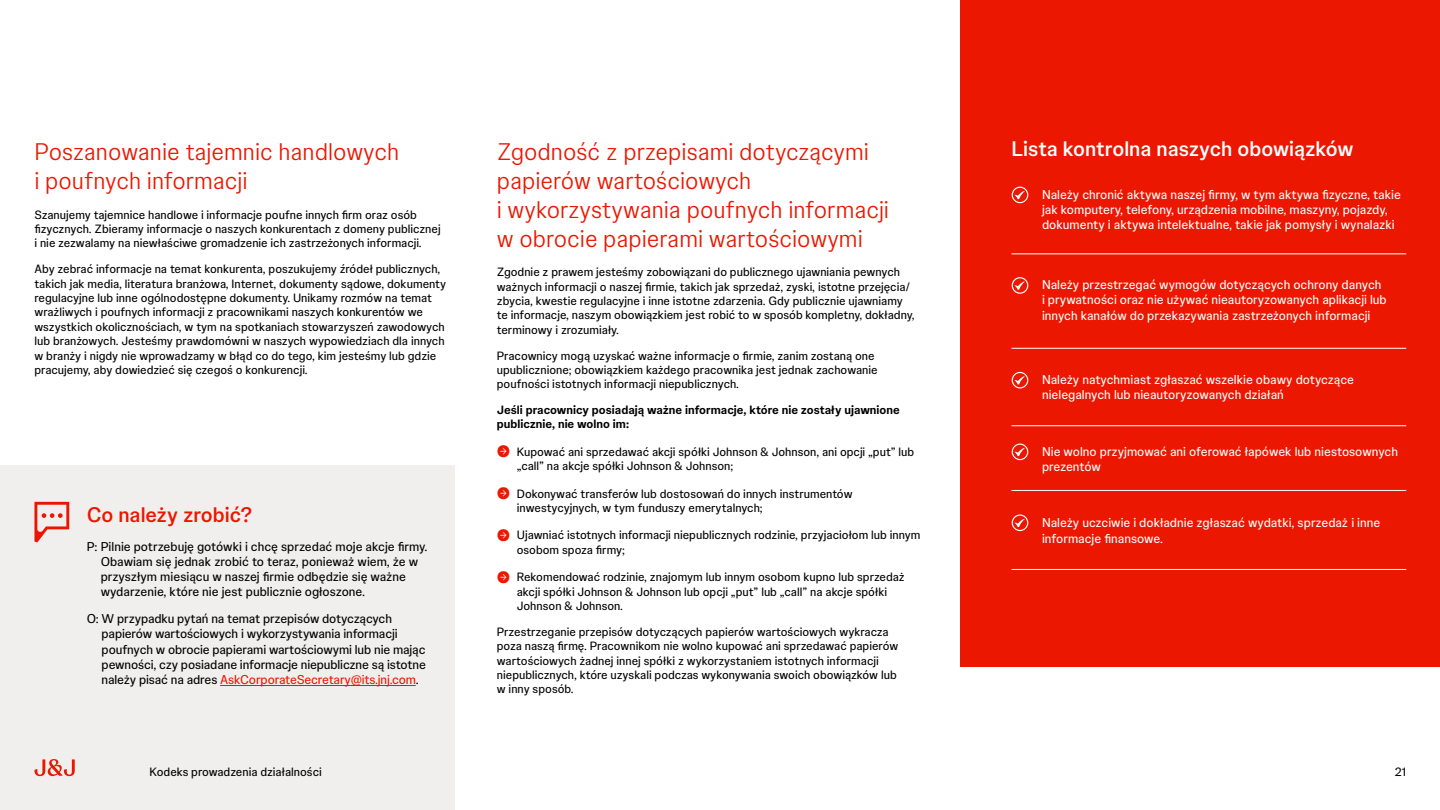
<style>
.page{position:relative;width:1440px;height:810px;background:#fff}
.page>*{position:absolute;margin:0;border:0;box-sizing:border-box;transform-origin:0 0}
.t1{font:300 24px/28.8px "Johnson Text";color:#eb1700}
.t2{font:500 21px "Johnson Text";color:#fff}
.t3{font:500 21px "Johnson Text";color:#eb1700}
.t4{font:12.75px/15.3px "Johnson Text";color:#fff}
.t5{font:12.75px/15.3px "Johnson Text";letter-spacing:-.01em;color:#000}
.t6{font:12px/14.4px "Johnson Text";color:#000}
.t7{font:700 12px/14.4px "Johnson Text";color:#000}
.s1{color:#eb1700}
.s2{font-family:"Johnson Display";font-size:16.5px;color:#eb1700}
</style>
<div class="page">
<div style="left:960px;top:0;width:480px;height:667px;background:#eb1700"></div>
<div style="left:0;top:465px;width:454px;height:345px;background:#f1efed"></div>
<svg style="left:35px;top:759px;width:40px;height:17px"></svg>
<hr style="left:220px;top:685px;width:196px;height:1px;background:#eb1700">
<svg style="left:34px;top:502px;width:35px;height:40px"></svg>
<hr style="left:1011px;top:253px;width:395px;height:1px;background:#fff">
<hr style="left:1011px;top:348px;width:395px;height:1px;background:#fff">
<hr style="left:1011px;top:425px;width:395px;height:1px;background:#fff">
<hr style="left:1011px;top:490px;width:395px;height:1px;background:#fff">
<hr style="left:1011px;top:569px;width:395px;height:1px;background:#fff">
<svg style="left:1012px;top:187px;width:16px;height:16px"></svg>
<svg style="left:1012px;top:277px;width:16px;height:17px"></svg>
<svg style="left:1012px;top:372px;width:16px;height:16px"></svg>
<svg style="left:1012px;top:444px;width:16px;height:16px"></svg>
<svg style="left:1012px;top:514px;width:16px;height:17px"></svg>
<h1 class="t1" style="left:34px;top:136px;width:366px">Poszanowanie tajemnic handlowych i poufnych informacji</h1>
<p class="t6" style="left:34px;top:207px;width:408px">Szanujemy tajemnice handlowe i informacje poufne innych firm oraz osób fizycznych. Zbieramy informacje o naszych konkurentach z domeny publicznej i nie zezwalamy na niewłaściwe gromadzenie ich zastrzeżonych informacji.</p>
<p class="t6" style="left:34px;top:261px;width:413px">Aby zebrać informacje na temat konkurenta, poszukujemy źródeł publicznych, takich jak media, literatura branżowa, Internet, dokumenty sądowe, dokumenty regulacyjne lub inne ogólnodostępne dokumenty. Unikamy rozmów na temat wrażliwych i poufnych informacji z pracownikami naszych konkurentów we wszystkich okolicznościach, w tym na spotkaniach stowarzyszeń zawodowych lub branżowych. Jesteśmy prawdomówni w naszych wypowiedziach dla innych w branży i nigdy nie wprowadzamy w błąd co do tego, kim jesteśmy lub gdzie pracujemy, aby dowiedzieć się czegoś o konkurencji.</p>
<h2 class="t3" style="left:87px;top:498px;width:167px">Co należy zrobić?</h2>
<p class="t5" style="left:101px;top:538px;width:328px;text-indent:-14px">P: Pilnie potrzebuję gotówki i chcę sprzedać moje akcje firmy.<br>Obawiam się jednak zrobić to teraz, ponieważ wiem, że w przyszłym miesiącu w naszej firmie odbędzie się ważne wydarzenie, które nie jest publicznie ogłoszone.</p>
<p class="t5" style="left:102px;top:610px;width:326px;text-indent:-15px">O: W przypadku pytań na temat przepisów dotyczących papierów wartościowych i wykorzystywania informacji poufnych w obrocie papierami wartościowymi lub nie mając pewności, czy posiadane informacje niepubliczne są istotne należy pisać na adres <span class="s1">AskCorporateSecretary@its.jnj.com</span>.</p>
<p class="t6" style="left:150px;top:764px;width:174px">Kodeks prowadzenia działalności</p>
<h1 class="t1" style="left:497px;top:136px;width:394px">Zgodność z przepisami dotyczącymi papierów wartościowych<br>i wykorzystywania poufnych informacji w obrocie papierami wartościowymi</h1>
<p class="t6" style="left:497px;top:264px;width:419px">Zgodnie z prawem jesteśmy zobowiązani do publicznego ujawniania pewnych ważnych informacji o naszej firmie, takich jak sprzedaż, zyski, istotne przejęcia/ zbycia, kwestie regulacyjne i inne istotne zdarzenia. Gdy publicznie ujawniamy te informacje, naszym obowiązkiem jest robić to w sposób kompletny, dokładny, terminowy i zrozumiały.</p>
<p class="t6" style="left:497px;top:347px;width:382px">Pracownicy mogą uzyskać ważne informacje o firmie, zanim zostaną one upublicznione; obowiązkiem każdego pracownika jest jednak zachowanie poufności istotnych informacji niepublicznych.</p>
<p class="t7" style="left:497px;top:402px;width:404px">Jeśli pracownicy posiadają ważne informacje, które nie zostały ujawnione publicznie, nie wolno im:</p>
<p class="t6" style="left:517px;top:444px;width:399px;text-indent:-20px"><span class="s2">→</span> Kupować ani sprzedawać akcji spółki Johnson &amp; Johnson, ani opcji „put” lub „call” na akcje spółki Johnson &amp; Johnson;</p>
<p class="t6" style="left:517px;top:486px;width:337px;text-indent:-20px"><span class="s2">→</span> Dokonywać transferów lub dostosowań do innych instrumentów inwestycyjnych, w tym funduszy emerytalnych;</p>
<p class="t6" style="left:517px;top:527px;width:405px;text-indent:-20px"><span class="s2">→</span> Ujawniać istotnych informacji niepublicznych rodzinie, przyjaciołom lub innym osobom spoza firmy;</p>
<p class="t6" style="left:517px;top:569px;width:390px;text-indent:-20px"><span class="s2">→</span> Rekomendować rodzinie, znajomym lub innym osobom kupno lub sprzedaż akcji spółki Johnson &amp; Johnson lub opcji „put” lub „call” na akcje spółki<br>Johnson &amp; Johnson.</p>
<p class="t6" style="left:497px;top:624px;width:403px">Przestrzeganie przepisów dotyczących papierów wartościowych wykracza poza naszą firmę. Pracownikom nie wolno kupować ani sprzedawać papierów wartościowych żadnej innej spółki z wykorzystaniem istotnych informacji niepublicznych, które uzyskali podczas wykonywania swoich obowiązków lub w inny sposób.</p>
<h2 class="t2" style="left:1011px;top:132px;width:344px">Lista kontrolna naszych obowiązków</h2>
<p class="t4" style="left:1042px;top:186px;width:360px">Należy chronić aktywa naszej firmy, w tym aktywa fizyczne, takie jak komputery, telefony, urządzenia mobilne, maszyny, pojazdy, dokumenty i aktywa intelektualne, takie jak pomysły i wynalazki</p>
<p class="t4" style="left:1042px;top:276px;width:346px">Należy przestrzegać wymogów dotyczących ochrony danych i prywatności oraz nie używać nieautoryzowanych aplikacji lub innych kanałów do przekazywania zastrzeżonych informacji</p>
<p class="t4" style="left:1042px;top:371px;width:313px">Należy natychmiast zgłaszać wszelkie obawy dotyczące nielegalnych lub nieautoryzowanych działań</p>
<p class="t4" style="left:1042px;top:443px;width:357px">Nie wolno przyjmować ani oferować łapówek lub niestosownych prezentów</p>
<p class="t4" style="left:1042px;top:514px;width:340px">Należy uczciwie i dokładnie zgłaszać wydatki, sprzedaż i inne informacje finansowe.</p>
<p class="t6" style="left:1395px;top:764px;width:13px">21</p>
</div>
